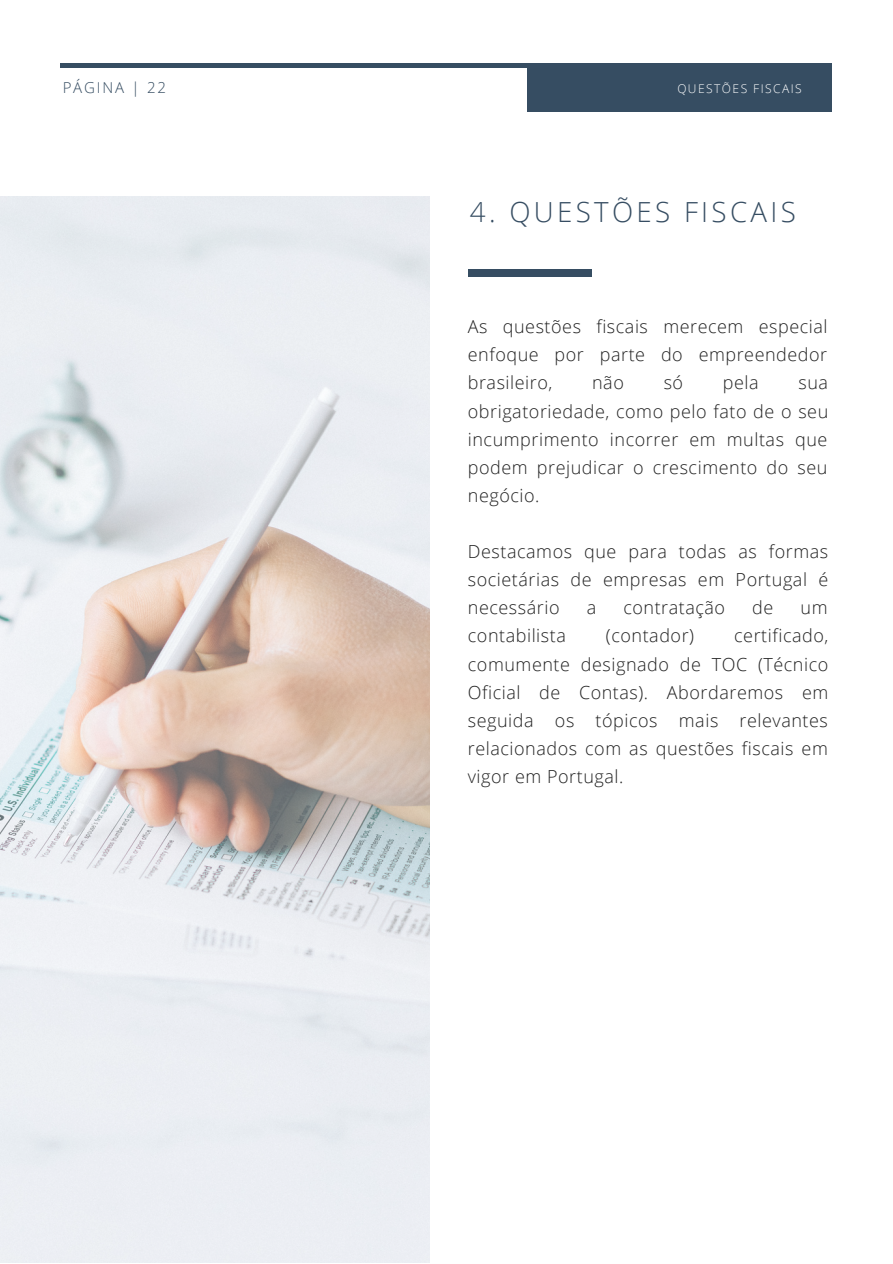
<style>
.page{position:relative;width:893px;height:1264px;background:#fff}
.page>*{position:absolute;margin:0;border:0;box-sizing:border-box;transform-origin:0 0}
.t1{font:300 27.75px "Open Sans";letter-spacing:.12em;color:#364d62}
.t2{font:300 18px/28px "Open Sans";letter-spacing:.03em;color:#222;text-align:justify}
.t3{font:300 15px "Open Sans";letter-spacing:.12em;color:#364d62}
.t4{font:300 12px "Open Sans";letter-spacing:.12em;color:#fff}
</style>
<div class="page">
<img style="left:0;top:196px;width:429px;height:1066px">
<div style="left:468px;top:270px;width:123px;height:6px;background:#364d62"></div>
<hr style="left:60px;top:64px;width:770px;height:3px;background:#364d62">
<div style="left:527px;top:64px;width:305px;height:47px;background:#364d62"></div>
<p class="t3" style="left:63px;top:77px;width:105px">PÁGINA | 22</p>
<p class="t4" style="left:677px;top:80px;width:126px">QUESTÕES FISCAIS</p>
<p class="t1" style="left:470px;top:192px;width:327px">4. QUESTÕES FISCAIS</p>
<p class="t2" style="left:468px;top:312px;width:361px">As questões fiscais merecem especial enfoque por parte do empreendedor brasileiro,</p>
<p class="t2" style="left:592px;top:368px;width:33px">não</p>
<p class="t2" style="left:663px;top:368px;width:21px">só</p>
<p class="t2" style="left:723px;top:368px;width:37px">pela</p>
<p class="t2" style="left:468px;top:368px;width:362px;text-indent:330px">sua obrigatoriedade, como pelo fato de o seu incumprimento incorrer em multas que podem prejudicar o crescimento do seu negócio.</p>
<p class="t2" style="left:468px;top:537px;width:362px">Destacamos que para todas as formas societárias de empresas em Portugal é necessário</p>
<p class="t2" style="left:586px;top:593px;width:11px">a</p>
<p class="t2" style="left:623px;top:593px;width:103px">contratação</p>
<p class="t2" style="left:752px;top:593px;width:23px">de</p>
<p class="t2" style="left:800px;top:593px;width:29px">um</p>
<p class="t2" style="left:468px;top:621px;width:362px;text-indent:266px">certificado, comumente designado de TOC (Técnico Oficial de Contas). Abordaremos em seguida os tópicos mais relevantes relacionados com as questões fiscais em vigor em Portugal.</p>
<p class="t2" style="left:468px;top:621px;width:99px">contabilista</p>
<p class="t2" style="left:606px;top:621px;width:90px">(contador)</p>
</div>
